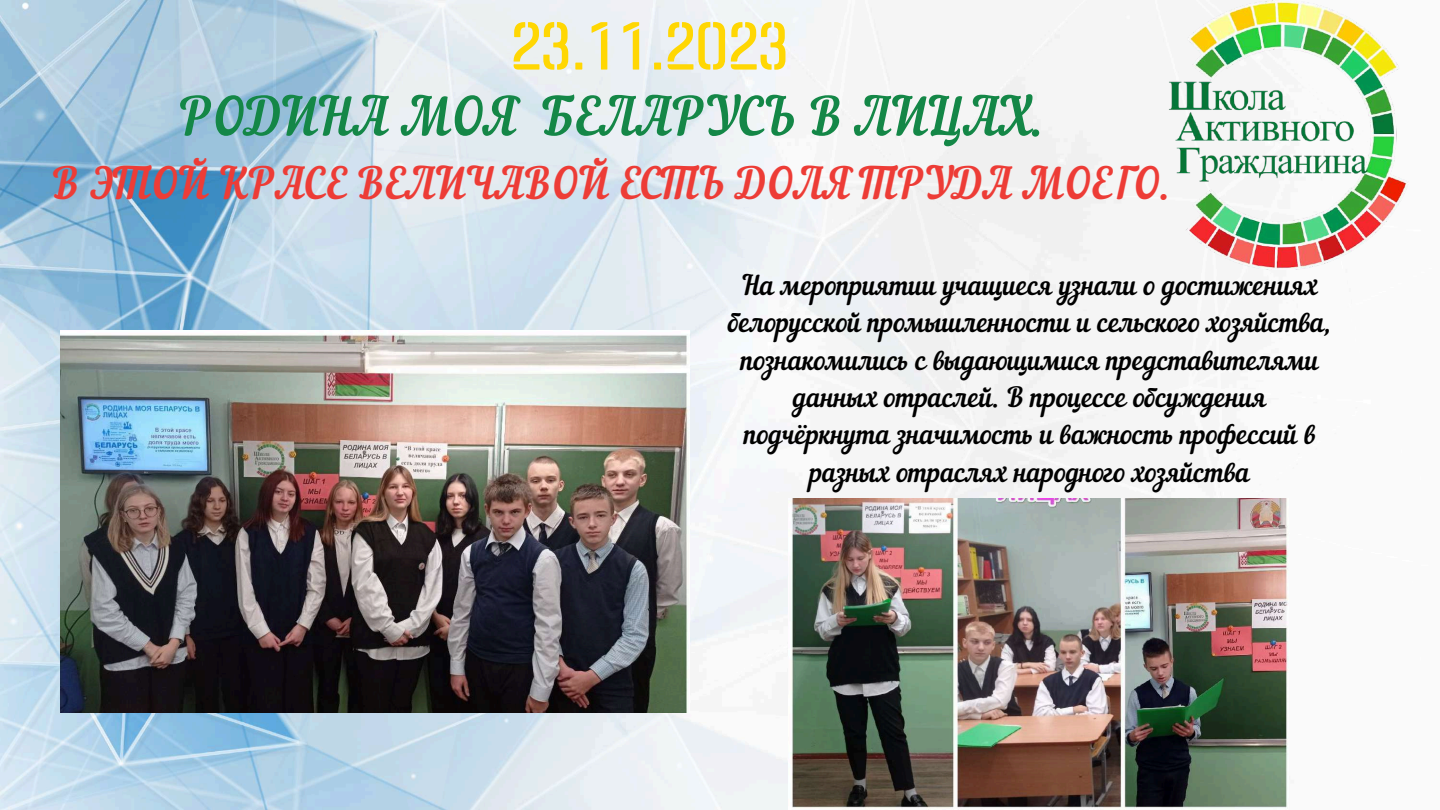
<style>
.page{position:relative;width:1440px;height:810px;background:#fff}
.page>*{position:absolute;margin:0;border:0;box-sizing:border-box;transform-origin:0 0}
.t1{font:69px "Panfleta Stencil";color:#ffd703}
.t2{font:52.2px "Nautilus Pompilius";color:#148747}
.t3{font:43.2px "Nautilus Pompilius";color:#ed3c36}
.t4{font:27.2px/37.4px "Nautilus Pompilius";color:#000;text-align:center}
</style>
<div class="page">
<img style="left:0;top:0;width:1289px;height:810px">
<img style="left:1168px;top:0;width:241px;height:270px">
<img style="left:61px;top:330px;width:628px;height:383px">
<img style="left:789px;top:498px;width:499px;height:312px">
<h1 class="t1" style="left:511px;top:19px;width:279px">23.11.2023</h1>
<h2 class="t2" style="left:178px;top:96px;width:868px">РОДИНА МОЯ БЕЛАРУСЬ В ЛИЦАХ.</h2>
<h3 class="t3" style="left:52px;top:167px;width:1121px">В ЭТОЙ КРАСЕ ВЕЛИЧАВОЙ ЕСТЬ ДОЛЯ ТРУДА МОЕГО.</h3>
<p class="t4" style="left:729px;top:269px;width:604px">На мероприятии учащиеся узнали о достижениях белорусской промышленности и сельского хозяйства, познакомились с выдающимися представителями данных отраслей. В процессе обсуждения подчёркнута значимость и важность профессий в разных отраслях народного хозяйства</p>
</div>
